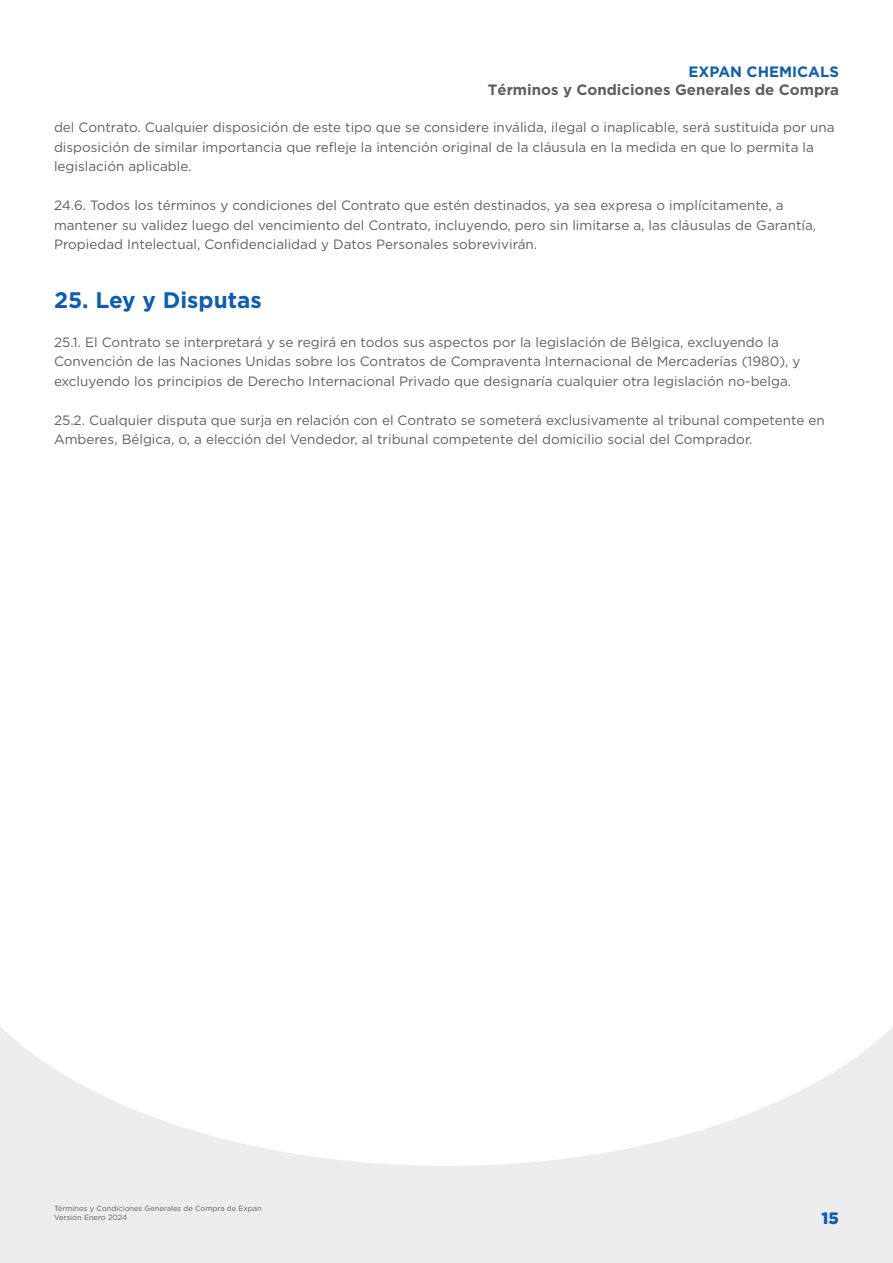
<style>
.page{position:relative;width:893px;height:1263px;background:#fff}
.page>*{position:absolute;margin:0;border:0;box-sizing:border-box;transform-origin:0 0}
.Body{font:700 22.5px "Gotham";color:#0e5ead}
.t1{font:900 16.5px "Gotham";color:#0e5ead}
.t2{font:700 15px "Gotham";color:#5f5f62}
.t3{font:700 15px "Gotham";color:#0e5ead}
.Body-2{font:13.5px/19.5px "Gotham";color:#5f5f62}
.t4{font:7.5px/9px "Gotham";color:#5f5f62}
</style>
<div class="page">
<div style="left:0;top:913px;width:893px;height:350px;background:#ececee"></div>
<svg style="left:0;top:913px;width:893px;height:253px;fill:#fff"></svg>
<p class="t3" style="left:688px;top:63px;width:152px">EXPAN CHEMICALS</p>
<p class="t2" style="left:488px;top:81px;width:353px">Términos y Condiciones Generales de Compra</p>
<p class="Body-2" style="left:54px;top:117px;width:782px">del Contrato. Cualquier disposición de este tipo que se considere inválida, ilegal o inaplicable, será sustituida por una disposición de similar importancia que refleje la intención original de la cláusula en la medida en que lo permita la legislación aplicable.</p>
<p class="Body-2" style="left:54px;top:195px;width:764px">24.6. Todos los términos y condiciones del Contrato que estén destinados, ya sea expresa o implícitamente, a mantener su validez luego del vencimiento del Contrato, incluyendo, pero sin limitarse a, las cláusulas de Garantía,<br>Propiedad Intelectual, Confidencialidad y Datos Personales sobrevivirán.</p>
<p class="Body" style="left:54px;top:287px;width:209px">25. Ley y Disputas</p>
<p class="Body-2" style="left:54px;top:332px;width:748px">25.1. El Contrato se interpretará y se regirá en todos sus aspectos por la legislación de Bélgica, excluyendo la<br>Convención de las Naciones Unidas sobre los Contratos de Compraventa Internacional de Mercaderías (1980), y excluyendo los principios de Derecho Internacional Privado que designaría cualquier otra legislación no-belga.</p>
<p class="Body-2" style="left:54px;top:410px;width:772px">25.2. Cualquier disputa que surja en relación con el Contrato se someterá exclusivamente al tribunal competente en<br>Amberes, Bélgica, o, a elección del Vendedor, al tribunal competente del domicilio social del Comprador.</p>
<p class="t4" style="left:54px;top:1204px;width:209px">Términos y Condiciones Generales de Compra de Expan<br>Versión Enero 2024</p>
<p class="t1" style="left:822px;top:1207px;width:19px">15</p>
</div>
